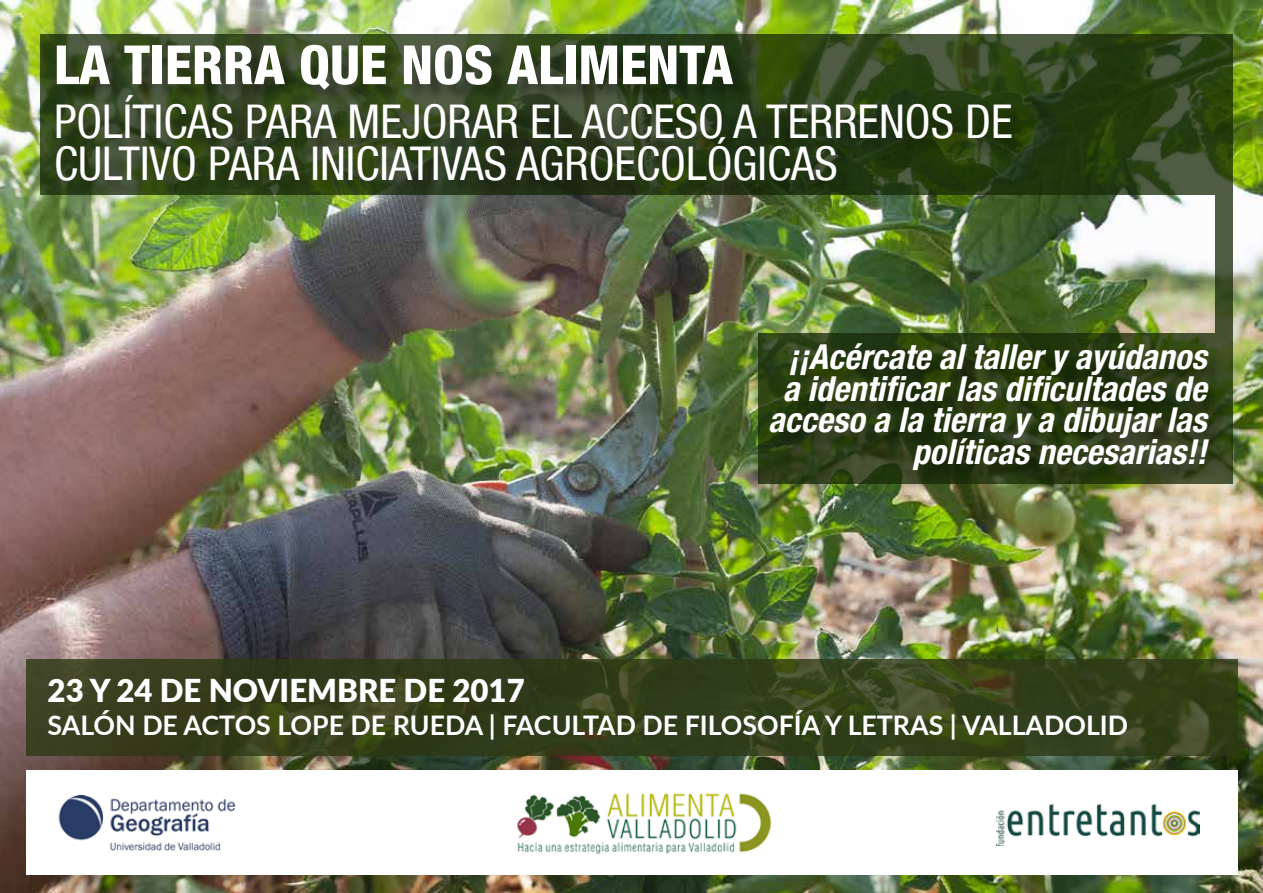
<style>
.page{position:relative;width:1263px;height:893px;background:#fff}
.page>*{position:absolute;margin:0;border:0;box-sizing:border-box;transform-origin:0 0}
.t1{font:800 condensed 54px "Helvetica Neue LT Com";color:#fff}
.t2{font:condensed 46.5px/42px "Helvetica Neue LT Com";color:#fff}
.t3{font:italic 700 condensed 34.5px/31.5px "Helvetica Neue LT Com";color:#fff;text-align:right}
.t4{font:900 31.5px "Lato";color:#fff}
.t5{font:700 27px "Lato";color:#fff}
</style>
<div class="page">
<img style="left:0;top:0;width:1263px;height:893px">
<svg style="left:41px;top:34px;width:1174px;height:160px;background:#31451d"></svg>
<div style="left:59px;top:47px;width:971px;height:152px;background:#000;opacity:.36"></div>
<svg style="left:26px;top:659px;width:1211px;height:96px;background:#35401c"></svg>
<div style="left:26px;top:770px;width:1211px;height:105px;background:#fff"></div>
<img style="left:517px;top:793px;width:254px;height:62px">
<img style="left:997px;top:804px;width:202px;height:41px">
<svg style="left:758px;top:333px;width:457px;height:151px;background:#2b3f13"></svg>
<div style="left:773px;top:346px;width:454px;height:142px;background:#000;opacity:.36"></div>
<svg style="left:1215px;top:34px;width:17px;height:450px;background:#394b21"></svg>
<img style="left:58px;top:795px;width:178px;height:56px">
<h1 class="t1" style="left:54px;top:32px;width:681px">LA TIERRA QUE NOS ALIMENTA</h1>
<h2 class="t2" style="left:54px;top:100px;width:960px">POLÍTICAS PARA MEJORAR EL ACCESO A TERRENOS DE<br>CULTIVO PARA INICIATIVAS AGROECOLÓGICAS</h2>
<p class="t3" style="left:768px;top:341px;width:440px">¡¡Acércate al taller y ayúdanos a identificar las dificultades de acceso a la tierra y a dibujar las políticas necesarias!!</p>
<p class="t4" style="left:48px;top:667px;width:479px">23 Y 24 DE NOVIEMBRE DE 2017</p>
<p class="t5" style="left:48px;top:705px;width:1082px">SALÓN DE ACTOS LOPE DE RUEDA | FACULTAD DE FILOSOFÍA Y LETRAS | VALLADOLID</p>
</div>
